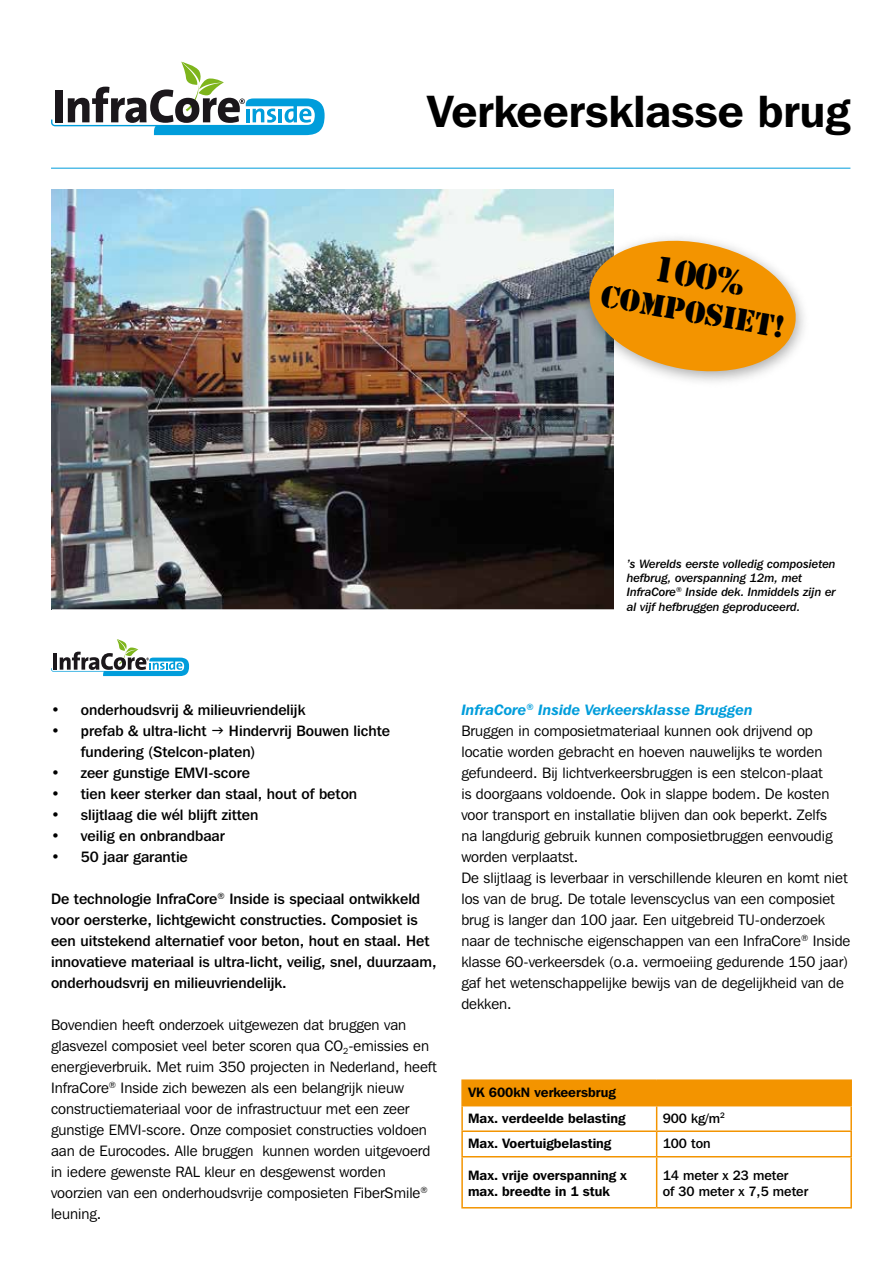
<style>
.page{position:relative;width:893px;height:1263px;background:#fff}
.page>*{position:absolute;margin:0;border:0;box-sizing:border-box;transform-origin:0 0}
.t1{font:600 45px "Franklin Gothic IT Cby BT";color:#000}
.t2{font:33.6px "Stencil Std";color:#000}
.t3{font:28.8px "Stencil Std";color:#000}
.t4{font:15px/21px "Franklin Gothic IT Cby BT";color:#000}
.t5{font:500 15px/21px "Franklin Gothic IT Cby BT";color:#000}
.t6{font:600 13.5px/25.5px "Franklin Gothic IT Cby BT";color:#000}
.t7{font:500 13.5px/16.2px "Franklin Gothic IT Cby BT";color:#000}
.t8{font:12px/14.4px "Franklin Gothic IT Cby BT Med Ital";color:#000}
.s1{font-weight:600;font-style:italic;color:#009ddb}
</style>
<div class="page">
<hr style="left:51px;top:168px;width:799px;height:1px;background:#009ddb">
<img style="left:51px;top:190px;width:562px;height:420px">
<hr style="left:461px;top:1079px;width:196px;height:2px;background:#f39400">
<hr style="left:461px;top:1081px;width:2px;height:24px;background:#f39400">
<hr style="left:657px;top:1079px;width:195px;height:2px;background:#f39400">
<hr style="left:850px;top:1081px;width:2px;height:24px;background:#f39400">
<hr style="left:461px;top:1105px;width:196px;height:1px;background:#f39400">
<hr style="left:461px;top:1106px;width:2px;height:24px;background:#f39400">
<hr style="left:657px;top:1105px;width:195px;height:1px;background:#f39400">
<hr style="left:850px;top:1106px;width:2px;height:24px;background:#f39400">
<hr style="left:461px;top:1130px;width:196px;height:2px;background:#f39400">
<hr style="left:461px;top:1132px;width:2px;height:24px;background:#f39400">
<hr style="left:657px;top:1130px;width:195px;height:2px;background:#f39400">
<svg style="left:462px;top:1080px;width:389px;height:76px"></svg>
<hr style="left:850px;top:1132px;width:2px;height:24px;background:#f39400">
<hr style="left:461px;top:1156px;width:196px;height:1px;background:#f39400">
<hr style="left:461px;top:1157px;width:2px;height:50px;background:#f39400">
<hr style="left:657px;top:1156px;width:195px;height:1px;background:#f39400">
<hr style="left:656px;top:1157px;width:1px;height:50px;background:#f39400">
<hr style="left:850px;top:1157px;width:2px;height:50px;background:#f39400">
<hr style="left:461px;top:1207px;width:196px;height:1px;background:#f39400">
<hr style="left:657px;top:1207px;width:195px;height:1px;background:#f39400">
<svg style="left:51px;top:62px;width:274px;height:73px"></svg>
<img style="left:563px;top:211px;width:241px;height:194px">
<svg style="left:588px;top:237px;width:212px;height:138px;background:#eaa73e"></svg>
<svg style="left:51px;top:639px;width:138px;height:37px"></svg>
<h1 class="t1" style="left:427px;top:82px;width:425px">Verkeersklasse brug</h1>
<h2 class="t2" style="left:658px;top:246px;width:92px;rotate:10deg">100%</h2>
<h3 class="t3" style="left:605px;top:277px;width:187px;rotate:10deg">composiet!</h3>
<p class="t8" style="left:627px;top:556px;width:211px">’s Werelds eerste volledig composieten hefbrug, overspanning 12m, met InfraCore<sup>®</sup> Inside dek. Inmiddels zijn er al vijf hefbruggen geproduceerd.</p>
<p class="t5" style="left:51px;top:698px;width:256px">• onderhoudsvrij &amp; milieuvriendelijk</p>
<p class="t5" style="left:51px;top:719px;width:157px">• prefab &amp; ultra-licht</p>
<p class="t5" style="left:81px;top:719px;width:311px;text-indent:148px">Hindervrij Bouwen lichte fundering (Stelcon-platen)</p>
<p class="t5" style="left:51px;top:761px;width:201px">• zeer gunstige EMVI-score</p>
<p class="t5" style="left:51px;top:782px;width:308px">• tien keer sterker dan staal, hout of beton</p>
<p class="t5" style="left:51px;top:803px;width:209px">• slijtlaag die wél blijft zitten</p>
<p class="t5" style="left:51px;top:824px;width:175px">• veilig en onbrandbaar</p>
<p class="t5" style="left:51px;top:845px;width:138px">• 50 jaar garantie</p>
<p class="t5" style="left:51px;top:887px;width:387px">De technologie InfraCore<sup>®</sup> Inside is speciaal ontwikkeld voor oersterke, lichtgewicht constructies. Composiet is een uitstekend alternatief voor beton, hout en staal. Het innovatieve materiaal is ultra-licht, veilig, snel, duurzaam, onderhoudsvrij en milieuvriendelijk.</p>
<p class="t4" style="left:51px;top:1014px;width:387px">Bovendien heeft onderzoek uitgewezen dat bruggen van glasvezel composiet veel beter scoren qua CO<sub>2</sub>-emissies en energieverbruik. Met ruim 350 projecten in Nederland, heeft InfraCore<sup>®</sup> Inside zich bewezen als een belangrijk nieuw constructiemateriaal voor de infrastructuur met een zeer gunstige EMVI-score. Onze composiet constructies voldoen aan de Eurocodes. Alle bruggen kunnen worden uitgevoerd in iedere gewenste RAL kleur en desgewenst worden voorzien van een onderhoudsvrije composieten FiberSmile<sup>® </sup>leuning.</p>
<p class="t4" style="left:461px;top:699px;width:391px"><span class="s1">InfraCore</span><sup>®</sup> <span class="s1">Inside Verkeersklasse Bruggen<br></span>Bruggen in composietmateriaal kunnen ook drijvend op locatie worden gebracht en hoeven nauwelijks te worden gefundeerd. Bij lichtverkeersbruggen is een stelcon-plaat<br>is doorgaans voldoende. Ook in slappe bodem. De kosten voor transport en installatie blijven dan ook beperkt. Zelfs<br>na langdurig gebruik kunnen composietbruggen eenvoudig worden verplaatst.<br>De slijtlaag is leverbaar in verschillende kleuren en komt niet los van de brug. De totale levenscyclus van een composiet brug is langer dan 100 jaar. Een uitgebreid TU-onderzoek naar de technische eigenschappen van een InfraCore<sup>®</sup> Inside klasse 60-verkeersdek (o.a. vermoeiing gedurende 150 jaar) gaf het wetenschappelijke bewijs van de degelijkheid van de dekken.</p>
<p class="t6" style="left:468px;top:1079px;width:159px">VK 600kN verkeersbrug<br>Max. verdeelde belasting</p>
<p class="t7" style="left:663px;top:1109px;width:64px">900 kg/m<sup>2</sup></p>
<p class="t6" style="left:468px;top:1130px;width:145px">Max. Voertuigbelasting</p>
<p class="t7" style="left:663px;top:1135px;width:50px">100 ton</p>
<p class="t6" style="left:468px;top:1166px;width:160px;line-height:16.2px">Max. vrije overspanning x max. breedte in 1 stuk</p>
<p class="t7" style="left:663px;top:1166px;width:147px">14 meter x 23 meter<br>of 30 meter x 7,5 meter</p>
</div>
